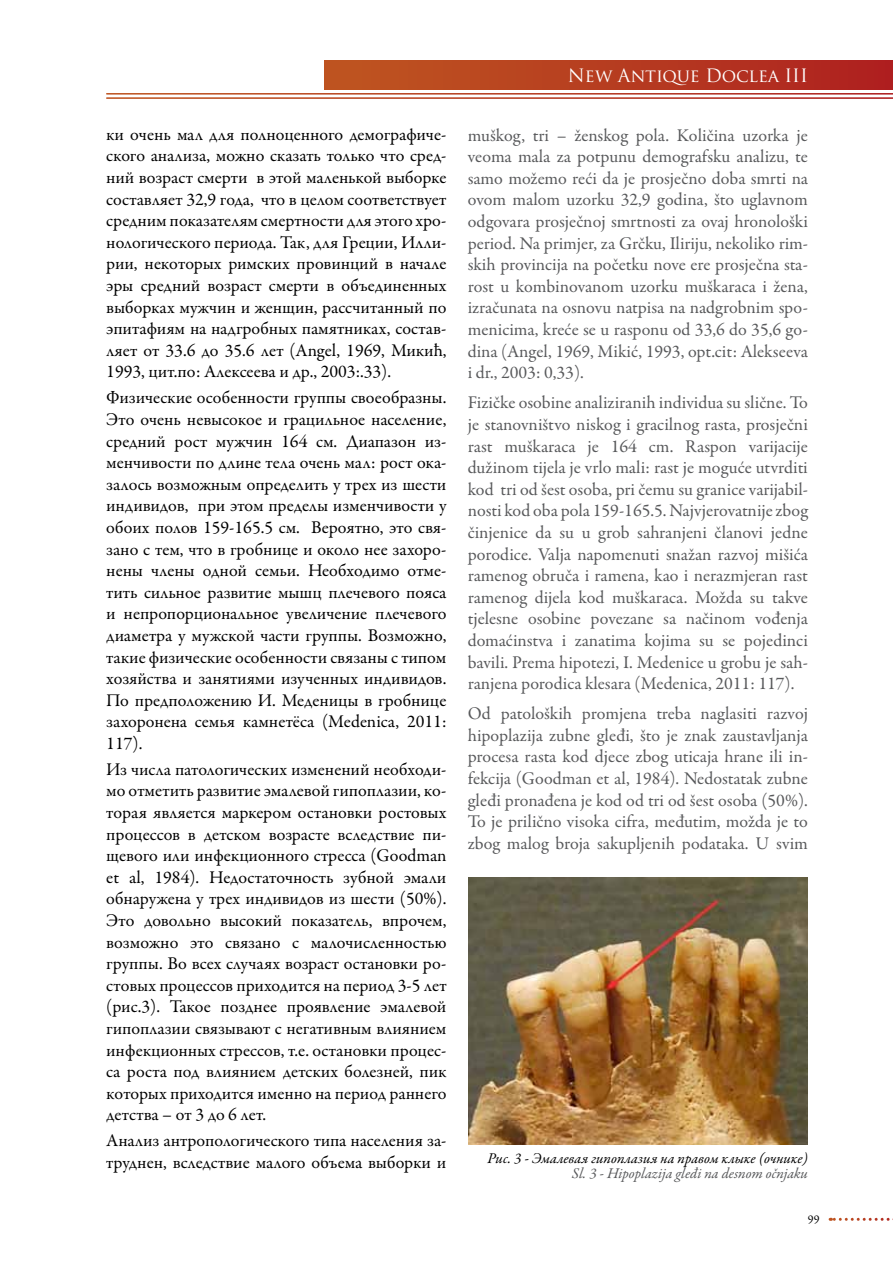
<style>
.page{position:relative;width:893px;height:1263px;background:#fff}
.page>*{position:absolute;margin:0;border:0;box-sizing:border-box;transform-origin:0 0}
.t1{font:18px/21.6px "Garamond Premr Pro";color:#000;text-align:justify}
.t2{font:18px/21.6px "Garamond Premr Pro";color:#58595b;text-align:justify}
.t3{font:18px "Trajan Pro";letter-spacing:-.01em;color:#fff}
.t4{font:italic 15px "Garamond Premr Pro";color:#000}
.t5{font:italic 15px "Garamond Premr Pro";letter-spacing:-.005em;color:#58595b}
.t6{font:12px "Garamond Premr Pro";color:#000}
</style>
<div class="page">
<div style="left:325px;top:60px;width:568px;height:30px;background:linear-gradient(to right,#bf5720,#ae211f)"></div>
<svg style="left:830px;top:1218px;width:63px;height:3px"></svg>
<img style="left:469px;top:878px;width:339px;height:266px">
<p class="t1" style="left:106px;top:124px;width:342px">ки очень мал для полноценного демографиче&shy;ского анализа, можно сказать только что сред&shy;ний возраст смерти в этой маленькой выборке составляет 32,9 года, что в целом соответствует средним показателям смертности для этого хро&shy;нологического периода. Так, для Греции, Илли&shy;рии, некоторых римских провинций в начале эры средний возраст смерти в объединенных выборках мужчин и женщин, рассчитанный по эпитафиям на надгробных памятниках, состав&shy;ляет от 33.6 до 35.6 лет (Angel, 1969, Микић, 1993, цит.по: Алексеева и др., 2003:.33).</p>
<p class="t1" style="left:106px;top:387px;width:342px">Физические особенности группы своеобразны.<br>Это очень невысокое и грацильное население, средний рост мужчин 164 см. Диапазон из&shy;менчивости по длине тела очень мал: рост ока&shy;залось возможным определить у трех из шести индивидов, при этом пределы изменчивости у обоих полов 159-165.5 см. Вероятно, это свя&shy;зано с тем, что в гробнице и около нее захоро&shy;нены члены одной семьи. Необходимо отме&shy;тить сильное развитие мышц плечевого пояса и непропорциональное увеличение плечевого диаметра у мужской части группы. Возможно, такие физические особенности связаны с типом хозяйства и занятиями изученных индивидов.<br>По предположению И. Меденицы в гробнице захоронена семья камнетёса (Medenica, 2011:<br>117).</p>
<p class="t1" style="left:106px;top:759px;width:342px">Из числа патологических изменений необходи&shy;мо отметить развитие эмалевой гипоплазии, ко&shy;торая является маркером остановки ростовых процессов в детском возрасте вследствие пи&shy;щевого или инфекционного стресса (Goodman et al, 1984). Недостаточность зубной эмали обнаружена у трех индивидов из шести (50%).<br>Это довольно высокий показатель, впрочем, возможно это связано с малочисленностью группы. Во всех случаях возраст остановки ро&shy;стовых процессов приходится на период 3-5 лет (рис.3). Такое позднее проявление эмалевой гипоплазии связывают с негативным влиянием инфекционных стрессов, т.е. остановки процес&shy;са роста под влиянием детских болезней, пик которых приходится именно на период раннего детства – от 3 до 6 лет.</p>
<p class="t1" style="left:106px;top:1130px;width:342px">Анализ антропологического типа населения за&shy;труднен, вследствие малого объема выборки и</p>
<p class="t3" style="left:568px;top:64px;width:241px">New Antique Doclea III</p>
<p class="t2" style="left:468px;top:125px;width:342px">muškog, tri – ženskog pola. Količina uzorka je veoma mala za potpunu demografsku analizu, te samo možemo reći da je prosječno doba smrti na ovom malom uzorku 32,9 godina, što uglavnom odgovara prosječnoj smrtnosti za ovaj hronološki period. Na primjer, za Grčku, Iliriju, nekoliko rim&shy;skih provincija na početku nove ere prosječna sta&shy;rost u kombinovanom uzorku muškaraca i žena, izračunata na osnovu natpisa na nadgrobnim spo&shy;menicima, kreće se u rasponu od 33,6 do 35,6 go&shy;dina (Angel, 1969, Mikić, 1993, opt.cit: Alekseeva i dr., 2003: 0,33).</p>
<p class="t2" style="left:468px;top:392px;width:342px">Fizičke osobine analiziranih individua su slične. To je stanovništvo niskog i gracilnog rasta, prosječni rast muškaraca je 164 cm. Raspon varijacije dužinom tijela je vrlo mali: rast je moguće utvrditi kod tri od šest osoba, pri čemu su granice varijabil&shy;nosti kod oba pola 159-165.5. Najvjerovatnije zbog činjenice da su u grob sahranjeni članovi jedne porodice. Valja napomenuti snažan razvoj mišića ramenog obruča i ramena, kao i nerazmjeran rast ramenog dijela kod muškaraca. Možda su takve tjelesne osobine povezane sa načinom vođenja domaćinstva i zanatima kojima su se pojedinci bavili. Prema hipotezi, I. Medenice u grobu je sah&shy;ranjena porodica klesara (Medenica, 2011: 117).</p>
<p class="t2" style="left:468px;top:703px;width:342px">Od patoloških promjena treba naglasiti razvoj hipoplazija zubne gleđi, što je znak zaustavljanja procesa rasta kod djece zbog uticaja hrane ili in&shy;fekcija (Goodman et al, 1984). Nedostatak zubne gleđi pronađena je kod od tri od šest osoba (50%).<br>To je prilično visoka cifra, međutim, možda je to zbog malog broja sakupljenih podataka. U svim</p>
<p class="t4" style="left:487px;top:1149px;width:322px">Рис. 3 - Эмалевая гипоплазия на правом клыке (очнике)</p>
<p class="t5" style="left:572px;top:1164px;width:237px">Sl. 3 - Hipoplazija gleđi na desnom očnjaku</p>
<p class="t6" style="left:808px;top:1212px;width:13px">99</p>
</div>
